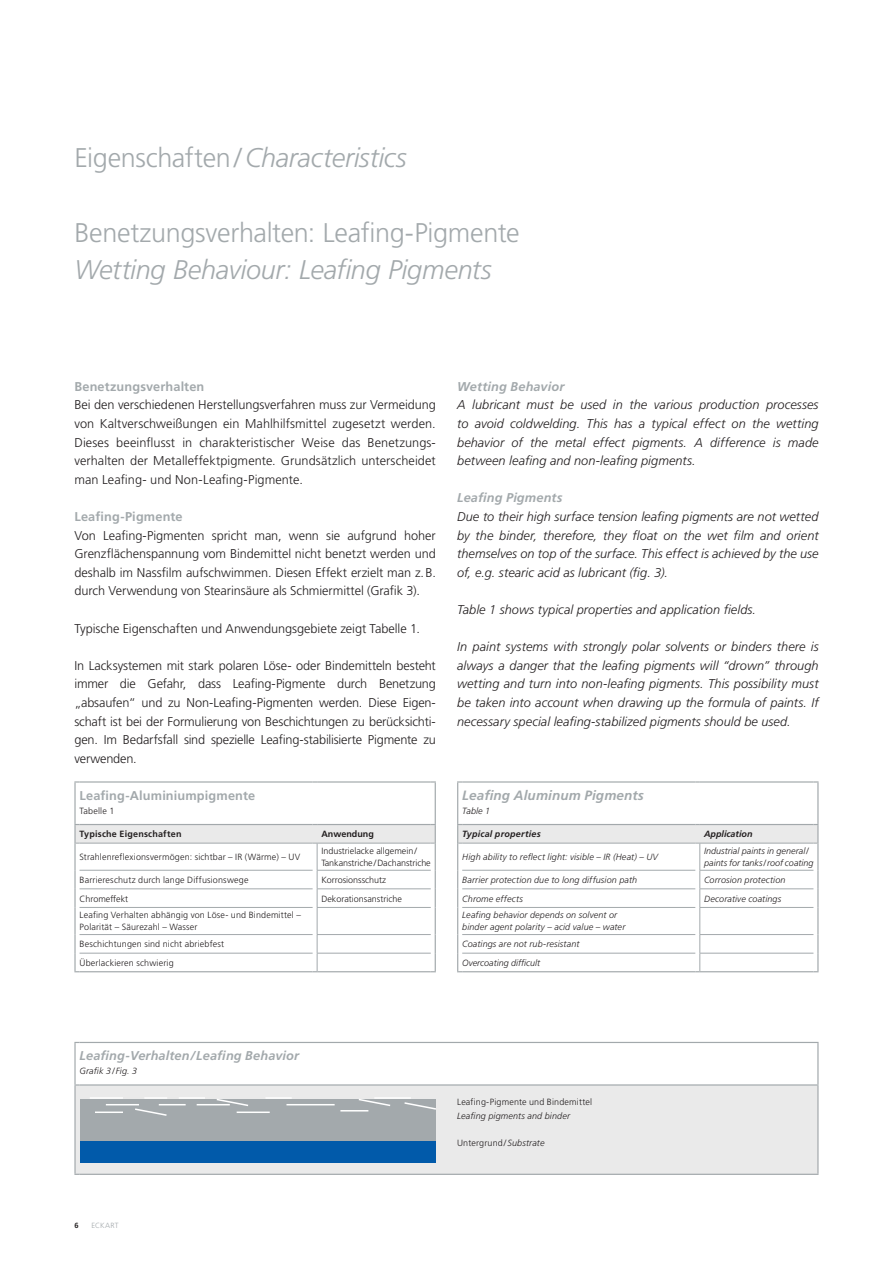
<style>
.page{position:relative;width:893px;height:1263px;background:#fff}
.page>*{position:absolute;margin:0;border:0;box-sizing:border-box;transform-origin:0 0}
.t1{font:italic 300 27px "Frutiger LT Std";letter-spacing:-.01em;color:#a3a9ac}
.t2{font:300 27px "Frutiger LT Std";letter-spacing:-.015em;color:#a3a9ac}
.t3{font:italic 700 13.5px "Frutiger LT Std";letter-spacing:.01em;color:#a3a9ac}
.t4{font:300 12.75px/18.6px "Frutiger LT Std";letter-spacing:-.005em;color:#231f20;text-align:justify}
.t5{font:italic 300 12.75px/18.6px "Frutiger LT Std";letter-spacing:.005em;color:#231f20;text-align:justify}
.t6{font:italic 700 12.75px "Frutiger LT Std";letter-spacing:.01em;color:#a3a9ac}
.t7{font:700 12.75px "Frutiger LT Std";letter-spacing:.01em;color:#a3a9ac}
.t8{font:italic 300 9px/12px "Frutiger LT Std";letter-spacing:.015em;color:#231f20}
.t9{font:300 9px/12px "Frutiger LT Std";letter-spacing:.015em;color:#231f20}
.t10{font:300 9px/12px "Frutiger LT Std";letter-spacing:-.005em;color:#231f20}
.t11{font:700 9px "Frutiger LT Std";letter-spacing:.02em;color:#231f20}
.t12{font:italic 700 9px "Frutiger LT Std";letter-spacing:.02em;color:#231f20}
.t13{font:italic 700 9px "Frutiger LT Std";color:#231f20}
.t14{font:700 9px "Frutiger LT Std";color:#231f20}
.t15{font:300 7.5px "Frutiger LT Std";letter-spacing:.02em;color:#a3a9ac}
.t16{font:700 7.5px "Frutiger LT Std";color:#231f20}
.s1{font-style:normal}
.s2{font-style:italic}
</style>
<div class="page">
<hr style="left:80px;top:781px;width:233px;height:1px;background:#a3a9ac">
<hr style="left:317px;top:781px;width:114px;height:1px;background:#a3a9ac">
<hr style="left:74px;top:783px;width:2px;height:41px;background:#a3a9ac">
<hr style="left:435px;top:783px;width:1px;height:41px;background:#a3a9ac">
<svg style="left:74px;top:824px;width:362px;height:148px"></svg>
<hr style="left:462px;top:781px;width:233px;height:1px;background:#a3a9ac">
<hr style="left:700px;top:781px;width:113px;height:1px;background:#a3a9ac">
<hr style="left:457px;top:783px;width:1px;height:41px;background:#a3a9ac">
<hr style="left:817px;top:783px;width:2px;height:41px;background:#a3a9ac">
<svg style="left:457px;top:824px;width:362px;height:148px"></svg>
<div style="left:75px;top:1085px;width:743px;height:89px;background:#eaeaea"></div>
<hr style="left:74px;top:1085px;width:2px;height:89px;background:#a3a9ac">
<hr style="left:74px;top:1043px;width:2px;height:41px;background:#a3a9ac">
<hr style="left:80px;top:1042px;width:739px;height:1px;background:#a3a9ac">
<hr style="left:80px;top:1084px;width:739px;height:1px;background:#a3a9ac">
<hr style="left:80px;top:1174px;width:739px;height:1px;background:#a3a9ac">
<hr style="left:817px;top:1043px;width:2px;height:41px;background:#a3a9ac">
<hr style="left:817px;top:1085px;width:2px;height:89px;background:#a3a9ac">
<div style="left:80px;top:1099px;width:356px;height:42px;background:#a3a9ac"></div>
<div style="left:80px;top:1141px;width:356px;height:21px;background:#015aaa"></div>
<hr style="left:106px;top:1104px;width:33px;height:1px;background:#fff">
<hr style="left:197px;top:1104px;width:33px;height:1px;background:#fff">
<hr style="left:286px;top:1104px;width:49px;height:1px;background:#fff">
<hr style="left:95px;top:1111px;width:28px;height:2px;background:#fff">
<hr style="left:237px;top:1111px;width:33px;height:2px;background:#fff">
<hr style="left:90px;top:1097px;width:33px;height:2px;background:#fff">
<hr style="left:144px;top:1097px;width:23px;height:2px;background:#fff">
<hr style="left:179px;top:1097px;width:26px;height:2px;background:#fff">
<hr style="left:265px;top:1097px;width:27px;height:2px;background:#fff">
<hr style="left:374px;top:1097px;width:37px;height:2px;background:#fff">
<svg style="left:133px;top:1104px;width:53px;height:12px"></svg>
<svg style="left:215px;top:1099px;width:33px;height:7px"></svg>
<svg style="left:340px;top:1098px;width:51px;height:13px"></svg>
<svg style="left:404px;top:1102px;width:32px;height:8px"></svg>
<h1 class="t1" style="left:74px;top:143px;width:334px"><span class="s1">Eigenschaften/</span>Characteristics</h1>
<h1 class="t2" style="left:74px;top:217px;width:447px">Benetzungsverhalten: Leafing-Pigmente</h1>
<h1 class="t1" style="left:74px;top:254px;width:419px">Wetting Behaviour: Leafing Pigments</h1>
<p class="t7" style="left:74px;top:379px;width:132px">Benetzungsverhalten</p>
<p class="t4" style="left:74px;top:396px;width:363px">Bei den verschiedenen Herstellungsverfahren muss zur Vermeidung von Kaltverschweißungen ein Mahlhilfsmittel zugesetzt werden.<br>Dieses beeinflusst in charakteristischer Weise das Benetzungs&shy;verhalten der Metalleffektpigmente. Grundsätzlich unterscheidet man Leafing- und Non-Leafing-Pigmente.</p>
<p class="t7" style="left:74px;top:509px;width:110px">Leafing-Pigmente</p>
<p class="t4" style="left:74px;top:526px;width:363px">Von Leafing-Pigmenten spricht man, wenn sie aufgrund hoher Grenzflächenspannung vom Bindemittel nicht benetzt werden und deshalb im Nassfilm aufschwimmen. Diesen Effekt erzielt man z.B. durch Verwendung von Stearinsäure als Schmiermittel (Grafik 3).</p>
<p class="t4" style="left:74px;top:619px;width:347px">Typische Eigenschaften und Anwendungsgebiete zeigt Tabelle 1.</p>
<p class="t4" style="left:74px;top:656px;width:363px">In Lacksystemen mit stark polaren Löse- oder Bindemitteln besteht immer die Gefahr, dass Leafing-Pigmente durch Benetzung „absaufen“ und zu Non-Leafing-Pigmenten werden. Diese Eigen&shy;schaft ist bei der Formulierung von Beschichtungen zu berücksichti&shy;gen. Im Bedarfsfall sind spezielle Leafing-stabilisierte Pigmente zu verwenden.</p>
<p class="t7" style="left:80px;top:788px;width:177px">Leafing-Aluminiumpigmente</p>
<p class="t9" style="left:80px;top:804px;width:36px">Tabelle 1</p>
<p class="t11" style="left:80px;top:829px;width:104px">Typische Eigenschaften</p>
<p class="t14" style="left:321px;top:829px;width:54px">Anwendung</p>
<p class="t9" style="left:80px;top:851px;width:222px">Strahlenreflexionsvermögen: sichtbar – IR (Wärme) – UV</p>
<p class="t10" style="left:321px;top:845px;width:111px">Industrielacke allgemein/<br>Tankanstriche/Dachanstriche</p>
<p class="t9" style="left:80px;top:874px;width:171px">Barriereschutz durch lange Diffusionswege</p>
<p class="t9" style="left:321px;top:874px;width:66px">Korrosionsschutz</p>
<p class="t9" style="left:80px;top:892px;width:50px">Chromeffekt</p>
<p class="t9" style="left:321px;top:892px;width:82px">Dekorationsanstriche</p>
<p class="t9" style="left:80px;top:909px;width:223px">Leafing Verhalten abhängig von Löse- und Bindemittel –<br>Polarität – Säurezahl – Wasser</p>
<p class="t9" style="left:80px;top:935px;width:146px;line-height:18.5px">Beschichtungen sind nicht abriebfest<br>Überlackieren schwierig</p>
<p class="t6" style="left:457px;top:379px;width:109px">Wetting Behavior</p>
<p class="t5" style="left:457px;top:396px;width:363px">A lubricant must be used in the various production processes to avoid coldwelding. This has a typical effect on the wetting behavior of the metal effect pigments. A difference is made between leafing and non-leafing pigments.</p>
<p class="t6" style="left:457px;top:490px;width:107px">Leafing Pigments</p>
<p class="t5" style="left:457px;top:507px;width:363px">Due to their high surface tension leafing pigments are not wetted by the binder, therefore, they float on the wet film and orient themselves on top of the surface. This effect is achieved by the use of, e.g. stearic acid as lubricant (fig. 3).</p>
<p class="t5" style="left:457px;top:600px;width:300px">Table 1 shows typical properties and application fields.</p>
<p class="t5" style="left:457px;top:638px;width:363px">In paint systems with strongly polar solvents or binders there is always a danger that the leafing pigments will “drown” through wetting and turn into non-leafing pigments. This possibility must be taken into account when drawing up the formula of paints. If necessary special leafing-stabilized pigments should be used.</p>
<p class="t3" style="left:462px;top:787px;width:183px">Leafing Aluminum Pigments</p>
<p class="t8" style="left:462px;top:804px;width:30px">Table 1</p>
<p class="t12" style="left:462px;top:829px;width:80px">Typical properties</p>
<p class="t13" style="left:704px;top:829px;width:50px">Application</p>
<p class="t8" style="left:462px;top:851px;width:197px">High ability to reflect light: visible – IR (Heat) – UV</p>
<p class="t8" style="left:704px;top:845px;width:111px">Industrial paints in general/ paints for tanks/roof coating</p>
<p class="t8" style="left:462px;top:874px;width:176px">Barrier protection due to long diffusion path</p>
<p class="t8" style="left:704px;top:874px;width:83px">Corrosion protection</p>
<p class="t8" style="left:462px;top:892px;width:62px">Chrome effects</p>
<p class="t8" style="left:704px;top:892px;width:79px">Decorative coatings</p>
<p class="t8" style="left:462px;top:909px;width:165px">Leafing behavior depends on solvent or binder agent polarity – acid value – water</p>
<p class="t8" style="left:462px;top:935px;width:119px;line-height:18.5px">Coatings are not rub-resistant<br>Overcoating difficult</p>
<p class="t6" style="left:80px;top:1048px;width:221px">Leafing-Verhalten/ Leafing Behavior</p>
<p class="t8" style="left:80px;top:1065px;width:59px">Grafik 3/ Fig. 3</p>
<p class="t16" style="left:74px;top:1221px;width:6px">6</p>
<p class="t15" style="left:91px;top:1221px;width:29px">ECKART</p>
<p class="t9" style="left:457px;top:1096px;width:136px">Leafing-Pigmente und Bindemittel</p>
<p class="t8" style="left:457px;top:1110px;width:114px">Leafing pigments and binder</p>
<p class="t9" style="left:457px;top:1137px;width:89px">Untergrund/<span class="s2">Substrate</span></p>
</div>
